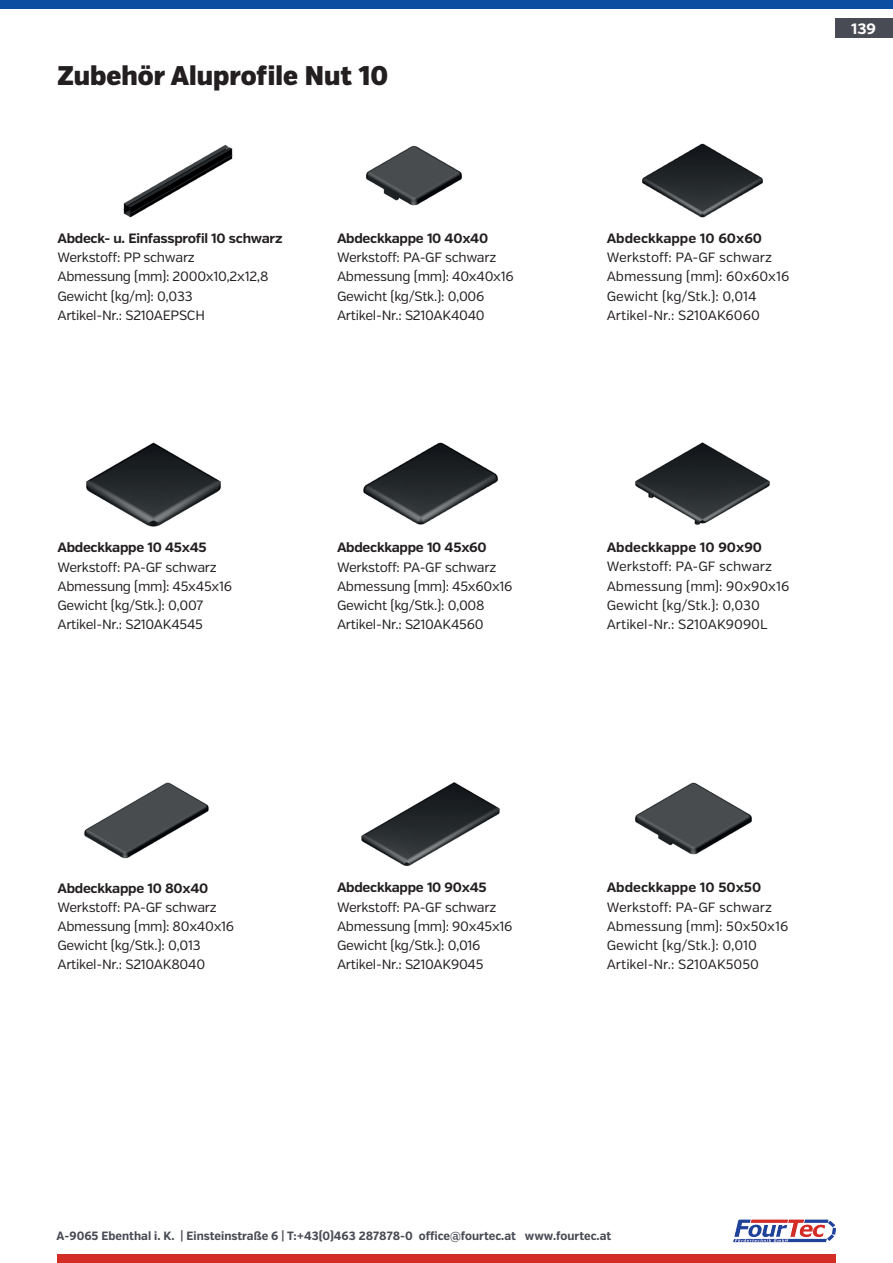
<style>
.page{position:relative;width:893px;height:1263px;background:#fff}
.page>*{position:absolute;margin:0;border:0;box-sizing:border-box;transform-origin:0 0}
.t1{font:900 27px "Verb Cond";color:#231f20}
.t2{font:700 15px "Verb";color:#fff}
.t3{font:13.5px/19.2px "Verb";letter-spacing:-.02em;color:#231f20}
.t4{font:13.5px/19.2px "Verb";color:#231f20}
.t5{font:700 13.5px "Verb";letter-spacing:-.02em;color:#231f20}
.t6{font:700 13.5px "Verb";color:#231f20}
.t7{font:700 12px "Verb Cond";color:#494b54}
</style>
<div class="page">
<div style="left:0;top:0;width:893px;height:9px;background:#0d4da1"></div>
<div style="left:836px;top:19px;width:57px;height:19px;background:#494b54"></div>
<img style="left:733px;top:1219px;width:104px;height:24px">
<div style="left:57px;top:1254px;width:779px;height:9px;background:#d42d26"></div>
<img style="left:123px;top:144px;width:110px;height:74px">
<img style="left:86px;top:442px;width:135px;height:85px">
<img style="left:84px;top:782px;width:125px;height:77px">
<img style="left:366px;top:145px;width:96px;height:61px">
<img style="left:363px;top:442px;width:135px;height:83px">
<img style="left:361px;top:782px;width:139px;height:84px">
<img style="left:642px;top:143px;width:121px;height:75px">
<img style="left:635px;top:442px;width:135px;height:83px">
<img style="left:635px;top:782px;width:117px;height:73px">
<h1 class="t1" style="left:57px;top:60px;width:332px">Zubehör Aluprofile Nut 10</h1>
<p class="t5" style="left:57px;top:230px;width:227px">Abdeck- u. Einfassprofil 10 schwarz</p>
<p class="t3" style="left:57px;top:248px;width:213px">Werkstoff: PP schwarz<br>Abmessung (mm): 2000x10,2x12,8<br>Gewicht (kg/m): 0,033<br>Artikel-Nr.: S210AEPSCH</p>
<p class="t5" style="left:337px;top:230px;width:153px">Abdeckkappe 10 40x40</p>
<p class="t3" style="left:337px;top:248px;width:178px">Werkstoff: PA-GF schwarz<br>Abmessung (mm): 40x40x16<br>Gewicht (kg/Stk.): 0,006<br>Artikel-Nr.: S210AK4040</p>
<p class="t5" style="left:57px;top:539px;width:151px">Abdeckkappe 10 45x45</p>
<p class="t3" style="left:57px;top:557px;width:176px">Werkstoff: PA-GF schwarz<br>Abmessung (mm): 45x45x16<br>Gewicht (kg/Stk.): 0,007<br>Artikel-Nr.: S210AK4545</p>
<p class="t5" style="left:337px;top:539px;width:151px">Abdeckkappe 10 45x60</p>
<p class="t3" style="left:337px;top:557px;width:177px">Werkstoff: PA-GF schwarz<br>Abmessung (mm): 45x60x16<br>Gewicht (kg/Stk.): 0,008<br>Artikel-Nr.: S210AK4560</p>
<p class="t2" style="left:851px;top:20px;width:26px">139</p>
<p class="t6" style="left:607px;top:230px;width:157px">Abdeckkappe 10 60x60</p>
<p class="t4" style="left:607px;top:248px;width:184px">Werkstoff: PA-GF schwarz<br>Abmessung (mm): 60x60x16<br>Gewicht (kg/Stk.): 0,014<br>Artikel-Nr.: S210AK6060</p>
<p class="t6" style="left:607px;top:539px;width:157px">Abdeckkappe 10 90x90</p>
<p class="t4" style="left:607px;top:557px;width:184px">Werkstoff: PA-GF schwarz<br>Abmessung (mm): 90x90x16<br>Gewicht (kg/Stk.): 0,030<br>Artikel-Nr.: S210AK9090L</p>
<p class="t5" style="left:57px;top:880px;width:152px">Abdeckkappe 10 80x40</p>
<p class="t3" style="left:57px;top:898px;width:178px">Werkstoff: PA-GF schwarz<br>Abmessung (mm): 80x40x16<br>Gewicht (kg/Stk.): 0,013<br>Artikel-Nr.: S210AK8040</p>
<p class="t5" style="left:337px;top:879px;width:151px">Abdeckkappe 10 90x45</p>
<p class="t3" style="left:337px;top:897px;width:177px">Werkstoff: PA-GF schwarz<br>Abmessung (mm): 90x45x16<br>Gewicht (kg/Stk.): 0,016<br>Artikel-Nr.: S210AK9045</p>
<p class="t6" style="left:607px;top:879px;width:156px">Abdeckkappe 10 50x50</p>
<p class="t4" style="left:607px;top:897px;width:183px">Werkstoff: PA-GF schwarz<br>Abmessung (mm): 50x50x16<br>Gewicht (kg/Stk.): 0,010<br>Artikel-Nr.: S210AK5050</p>
<p class="t7" style="left:57px;top:1228px;width:556px">A-9065 Ebenthal i. K. | Einsteinstraße 6 | T:+43(0)463 287878-0 office@fourtec.at www.fourtec.at</p>
</div>
